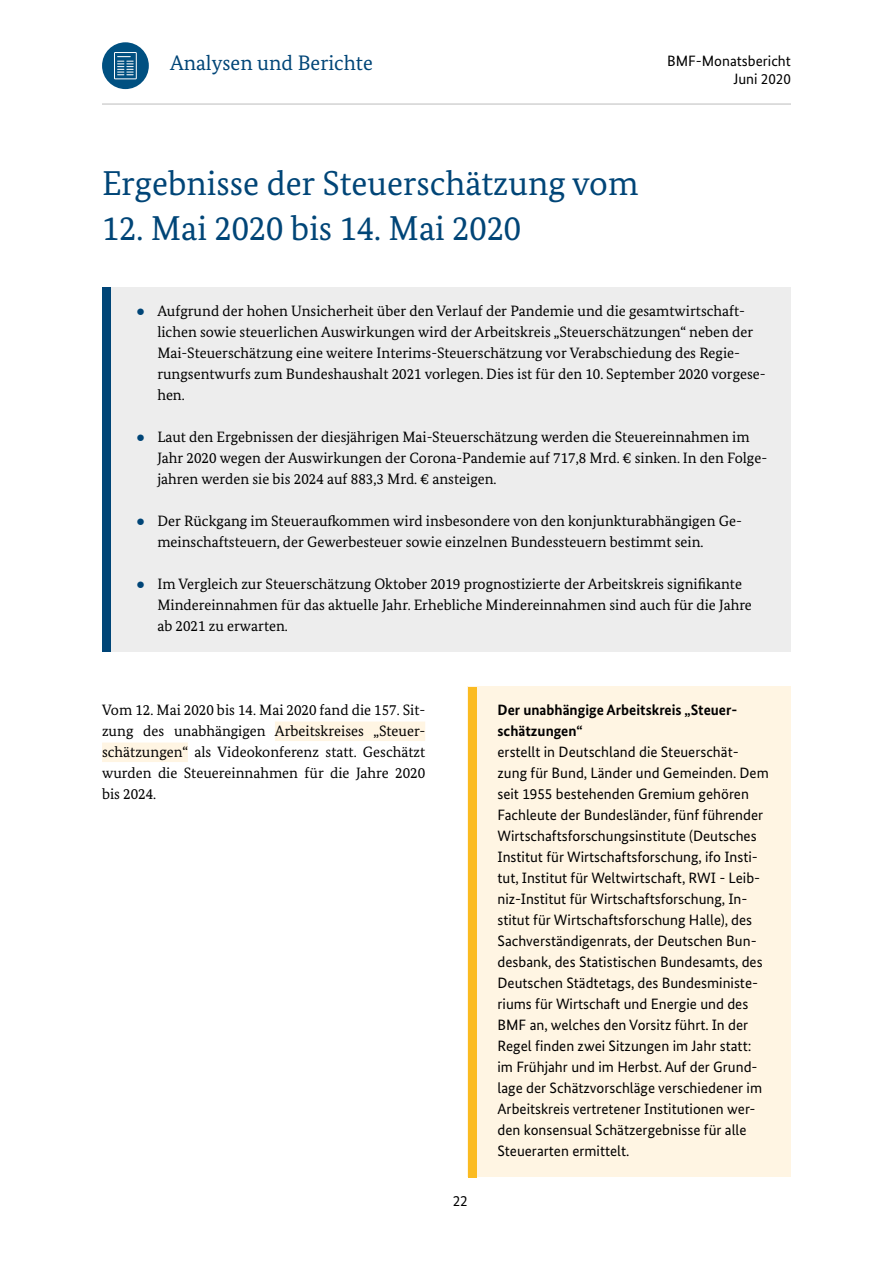
<style>
.page{position:relative;width:893px;height:1263px;background:#fff}
.page>*{position:absolute;margin:0;border:0;box-sizing:border-box;transform-origin:0 0}
.Überschrift_erste_Eb{font:34.5px "Bundes Serif";color:#004577}
.t1{font:21px "Bundes Serif";color:#004577}
.Zweispaltiger_Fließt{font:15px/21px "Bundes Serif";color:#000}
.Hintergrundwissen{font:15px/21px "Bundes Sans";color:#000;text-align:right}
.s1{font-family:"Arial";color:#004577}
.s2{font-weight:700}
</style>
<div class="page">
<hr style="left:102px;top:103px;width:689px;height:2px;background:#dadada">
<div style="left:102px;top:42px;width:47px;height:47px;background:#005081;border-radius:50%"></div>
<svg style="left:114px;top:52px;width:23px;height:27px"></svg>
<div style="left:275px;top:721px;width:150px;height:20px;background:#fff5e3"></div>
<div style="left:102px;top:742px;width:86px;height:20px;background:#fff5e3"></div>
<div style="left:468px;top:686px;width:323px;height:490px;background:#fff5e3"></div>
<div style="left:102px;top:287px;width:689px;height:365px;background:#ededed"></div>
<div style="left:102px;top:287px;width:9px;height:365px;background:#004577"></div>
<div style="left:468px;top:687px;width:8px;height:490px;background:#fbbb21"></div>
<h2 class="t1" style="left:170px;top:50px;width:204px">Analysen und Berichte</h2>
<p class="Hintergrundwissen" style="left:667px;top:51px;width:125px;line-height:18px">BMF-Monatsbericht<br>Juni 2020</p>
<h2 class="Überschrift_erste_Eb" style="left:102px;top:162px;width:538px">Ergebnisse der Steuerschätzung vom</h2>
<h2 class="Überschrift_erste_Eb" style="left:102px;top:207px;width:421px">12. Mai 2020 bis 14. Mai 2020</h2>
<p class="Zweispaltiger_Fließt" style="left:157px;top:300px;width:610px;text-indent:-21px"><span class="s1">●</span> Aufgrund der hohen Unsicherheit über den Verlauf der Pandemie und die gesamtwirtschaft&shy;lichen sowie steuerlichen Auswirkungen wird der Arbeitskreis „Steuerschätzungen“ neben der Mai-Steuerschätzung eine weitere Interims-Steuerschätzung vor Verabschiedung des Regie&shy;rungsentwurfs zum Bundeshaushalt 2021 vorlegen. Dies ist für den 10. September 2020 vorgese&shy;hen.</p>
<p class="Zweispaltiger_Fließt" style="left:157px;top:426px;width:611px;text-indent:-21px"><span class="s1">●</span> Laut den Ergebnissen der diesjährigen Mai-Steuerschätzung werden die Steuereinnahmen im<br>Jahr 2020 wegen der Auswirkungen der Corona-Pandemie auf 717,8 Mrd. € sinken. In den Folge&shy;jahren werden sie bis 2024 auf 883,3 Mrd. € ansteigen.</p>
<p class="Zweispaltiger_Fließt" style="left:157px;top:510px;width:586px;text-indent:-21px"><span class="s1">●</span> Der Rückgang im Steueraufkommen wird insbesondere von den konjunkturabhängigen Ge&shy;meinschaftsteuern, der Gewerbesteuer sowie einzelnen Bundessteuern bestimmt sein.</p>
<p class="Zweispaltiger_Fließt" style="left:157px;top:573px;width:596px;text-indent:-21px"><span class="s1">●</span> Im Vergleich zur Steuerschätzung Oktober 2019 prognostizierte der Arbeitskreis signifikante<br>Mindereinnahmen für das aktuelle Jahr. Erhebliche Mindereinnahmen sind auch für die Jahre ab 2021 zu erwarten.</p>
<p class="Zweispaltiger_Fließt" style="left:102px;top:699px;width:325px;text-align:justify">Vom 12. Mai 2020 bis 14. Mai 2020 fand die 157. Sit&shy;zung des unabhängigen Arbeitskreises „Steuer&shy;schätzungen“ als Videokonferenz statt. Geschätzt wurden die Steuereinnahmen für die Jahre 2020 bis 2024.</p>
<p class="Hintergrundwissen" style="left:497px;top:699px;width:273px;text-align:left"><span class="s2">Der unabhängige Arbeitskreis „Steuer&shy;schätzungen“<br></span>erstellt in Deutschland die Steuerschät&shy;zung für Bund, Länder und Gemeinden. Dem seit 1955 bestehenden Gremium gehören Fachleute der Bundesländer, fünf führender Wirtschaftsforschungsinstitute (Deutsches Institut für Wirtschaftsforschung, ifo Insti&shy;tut, Institut für Weltwirtschaft, RWI - Leib&shy;niz-Institut für Wirtschaftsforschung, In&shy;stitut für Wirtschaftsforschung Halle), des Sachverständigenrats, der Deutschen Bun&shy;desbank, des Statistischen Bundesamts, des Deutschen Städtetags, des Bundesministe&shy;riums für Wirtschaft und Energie und des BMF an, welches den Vorsitz führt. In der Regel finden zwei Sitzungen im Jahr statt: im Frühjahr und im Herbst. Auf der Grund&shy;lage der Schätzvorschläge verschiedener im Arbeitskreis vertretener Institutionen wer&shy;den konsensual Schätzergebnisse für alle Steuerarten ermittelt.</p>
<p class="Hintergrundwissen" style="left:453px;top:1190px;width:16px">22</p>
</div>
